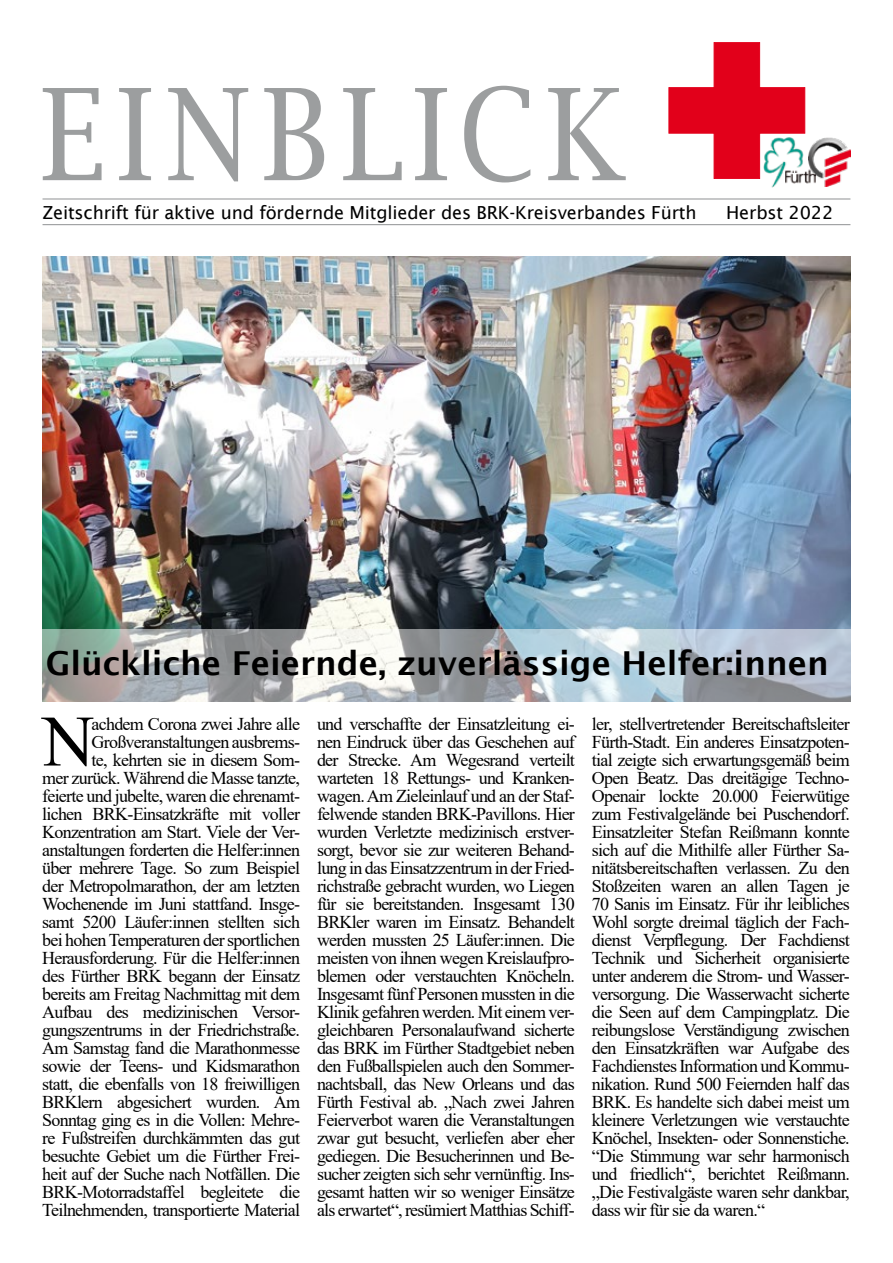
<style>
.page{position:relative;width:893px;height:1263px;background:#fff}
.page>*{position:absolute;margin:0;border:0;box-sizing:border-box;transform-origin:0 0}
.t1{font:127.5px "Lucida Bright";letter-spacing:.09em;color:#9c9e9f;scale:.88 1}
.t2{font:72.3px "Times New Roman";color:#000}
.t3{font:600 33px "Lucida Sans";color:#000}
.t4{font:18px/18px "Times New Roman";letter-spacing:-.04em;color:#000;text-align:justify}
.t5{font:18px "Lucida Sans";letter-spacing:-.01em;color:#000}
</style>
<div class="page">
<hr style="left:43px;top:198px;width:807px;height:2px;background:#9c9e9f">
<hr style="left:43px;top:224px;width:807px;height:1px;background:#9c9e9f">
<div style="left:714px;top:133px;width:46px;height:46px;background:#e2001a;border:1px solid #e2001a"></div>
<div style="left:714px;top:42px;width:46px;height:46px;background:#e2001a;border:1px solid #e2001a"></div>
<div style="left:759px;top:87px;width:46px;height:46px;background:#e2001a;border:1px solid #e2001a"></div>
<div style="left:714px;top:87px;width:46px;height:46px;background:#e2001a"></div>
<div style="left:669px;top:87px;width:46px;height:46px;background:#e2001a;border:1px solid #e2001a"></div>
<img style="left:763px;top:137px;width:46px;height:51px">
<img style="left:809px;top:138px;width:41px;height:48px">
<img style="left:43px;top:257px;width:807px;height:372px">
<svg style="left:43px;top:629px;width:808px;height:73px;background:#b3babe"></svg>
<h1 class="t1" style="left:40px;top:62px;width:667px">EINBLICK</h1>
<p class="t5" style="left:43px;top:202px;width:656px">Zeitschrift für aktive und fördernde Mitglieder des BRK-Kreisverbandes Fürth</p>
<p class="t5" style="left:726px;top:202px;width:109px">Herbst 2022</p>
<h3 class="t3" style="left:46px;top:644px;width:784px">Glückliche Feiernde, zuverlässige Helfer:innen</h3>
<p class="t4" style="left:42px;top:714px;width:259px;text-align:right">achdem Corona zwei Jahre alle Großveranstaltungen ausbrems-<br>te, kehrten sie in diesem Som-<br>mer zurück. Während die Masse tanzte, feierte und jubelte, waren die ehrenamt&shy;lichen BRK-Einsatzkräfte mit voller Konzentration am Start. Viele der Ver&shy;anstaltungen forderten die Helfer:innen über mehrere Tage. So zum Beispiel der Metropolmarathon, der am letzten Wochenende im Juni stattfand. Insge&shy;samt 5200 Läufer:innen stellten sich bei hohen Temperaturen der sportlichen Herausforderung. Für die Helfer:innen des Fürther BRK begann der Einsatz bereits am Freitag Nachmittag mit dem Aufbau des medizinischen Versor&shy;gungszentrums in der Friedrichstraße.<br>Am Samstag fand die Marathonmesse sowie der Teens- und Kidsmarathon statt, die ebenfalls von 18 freiwilligen BRKlern abgesichert wurden. Am Sonntag ging es in die Vollen: Mehre&shy;re Fußstreifen durchkämmten das gut besuchte Gebiet um die Fürther Frei&shy;heit auf der Suche nach Notfällen. Die BRK-Motorradstaffel begleitete die Teilnehmenden, transportierte Material</p>
<p class="t4" style="left:317px;top:714px;width:259px">und verschaffte der Einsatzleitung ei&shy;nen Eindruck über das Geschehen auf der Strecke. Am Wegesrand verteilt warteten 18 Rettungs- und Kranken&shy;wagen. Am Zieleinlauf und an der Staf&shy;felwende standen BRK-Pavillons. Hier wurden Verletzte medizinisch erstver&shy;sorgt, bevor sie zur weiteren Behand&shy;lung in das Einsatzzentrum in der Fried&shy;richstraße gebracht wurden, wo Liegen für sie bereitstanden. Insgesamt 130<br>BRKler waren im Einsatz. Behandelt werden mussten 25 Läufer:innen. Die meisten von ihnen wegen Kreislaufpro&shy;blemen oder verstauchten Knöcheln.<br>Insgesamt fünf Personen mussten in die Klinik gefahren werden. Mit einem ver&shy;gleichbaren Personalaufwand sicherte das BRK im Fürther Stadtgebiet neben den Fußballspielen auch den Sommer&shy;nachtsball, das New Orleans und das Fürth Festival ab. „Nach zwei Jahren Feierverbot waren die Veranstaltungen zwar gut besucht, verliefen aber eher gediegen. Die Besucherinnen und Be&shy;sucher zeigten sich sehr vernünftig. Ins&shy;gesamt hatten wir so weniger Einsätze als erwartet“, resümiert Matthias Schiff-</p>
<p class="t4" style="left:592px;top:714px;width:259px">ler, stellvertretender Bereitschaftsleiter Fürth-Stadt. Ein anderes Einsatzpoten&shy;tial zeigte sich erwartungsgemäß beim Open Beatz. Das dreitägige Techno-Openair lockte 20.000 Feierwütige zum Festivalgelände bei Puschendorf.<br>Einsatzleiter Stefan Reißmann konnte sich auf die Mithilfe aller Fürther Sa&shy;nitätsbereitschaften verlassen. Zu den Stoßzeiten waren an allen Tagen je 70 Sanis im Einsatz. Für ihr leibliches Wohl sorgte dreimal täglich der Fach&shy;dienst Verpflegung. Der Fachdienst Technik und Sicherheit organisierte unter anderem die Strom- und Wasser&shy;versorgung. Die Wasserwacht sicherte die Seen auf dem Campingplatz. Die reibungslose Verständigung zwischen den Einsatzkräften war Aufgabe des Fachdienstes Information und Kommu&shy;nikation. Rund 500 Feiernden half das BRK. Es handelte sich dabei meist um kleinere Verletzungen wie verstauchte Knöchel, Insekten- oder Sonnenstiche. “Die Stimmung war sehr harmonisch und friedlich“, berichtet Reißmann. „Die Festivalgäste waren sehr dankbar, dass wir für sie da waren.“</p>
<h2 class="t2" style="left:42px;top:690px;width:54px">N</h2>
</div>
